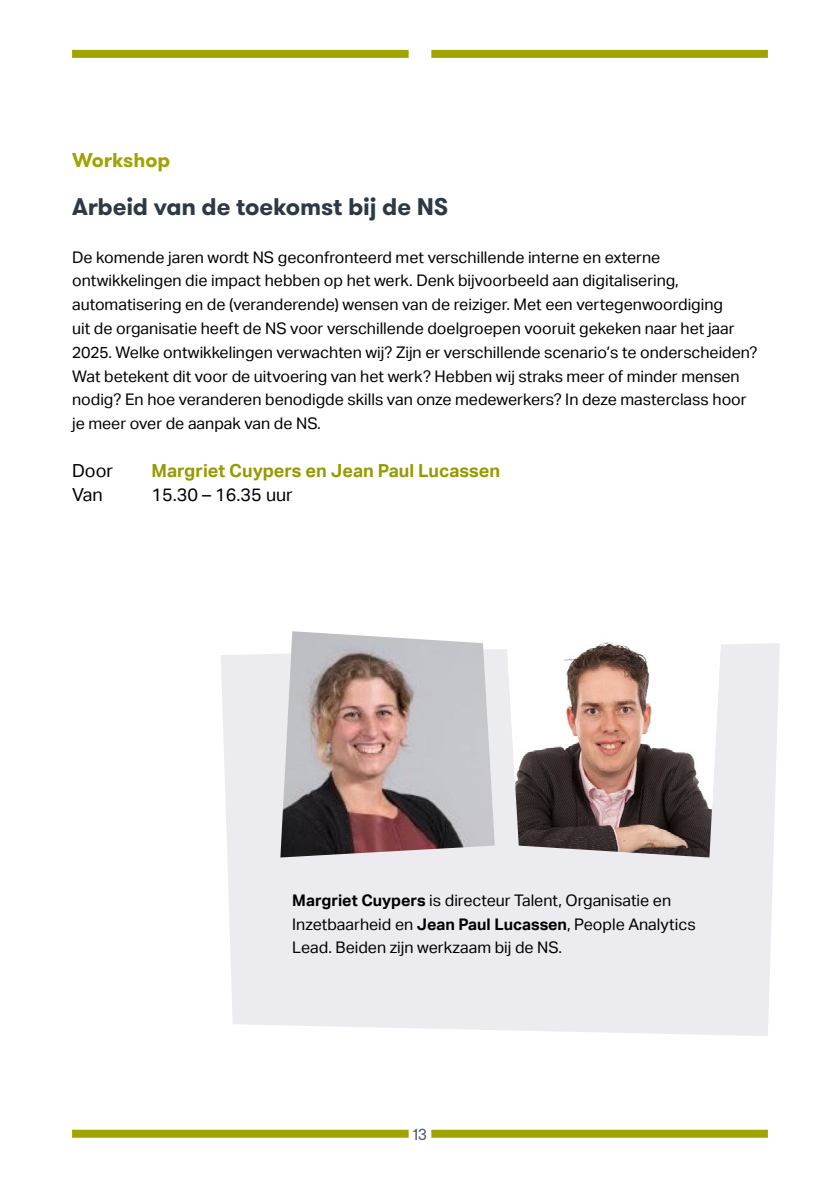
<style>
.page{position:relative;width:840px;height:1191px;background:#fff}
.page>*{position:absolute;margin:0;border:0;box-sizing:border-box;transform-origin:0 0}
.t1{font:700 24px "GT Walsheim Pro";letter-spacing:-.005em;color:#2c3946}
.t2{font:700 20px "GT Walsheim Pro";color:#9fa400}
.t3{font:700 18px "Aktiv Grotesk";color:#959a00}
.t4{font:18px "Aktiv Grotesk";color:#000}
.t5{font:16px/23.8px "Aktiv Grotesk";color:#000}
.t6{font:16px "GT Walsheim Pro";color:#515e76}
.s1{font-weight:700}
</style>
<div class="page">
<div style="left:221px;top:643px;width:558px;height:393px;background:#ececf0"></div>
<div style="left:72px;top:50px;width:336px;height:8px;background:#9fa400"></div>
<div style="left:72px;top:1129px;width:336px;height:8px;background:#9fa400"></div>
<div style="left:431px;top:50px;width:336px;height:8px;background:#9fa400"></div>
<div style="left:431px;top:1129px;width:336px;height:8px;background:#9fa400"></div>
<img style="left:506px;top:642px;width:215px;height:215px">
<img style="left:280px;top:631px;width:214px;height:226px">
<p class="t2" style="left:72px;top:147px;width:100px">Workshop</p>
<h1 class="t1" style="left:72px;top:191px;width:378px">Arbeid van de toekomst bij de NS</h1>
<p class="t5" style="left:72px;top:245px;width:686px">De komende jaren wordt NS geconfronteerd met verschillende interne en externe ontwikkelingen die impact hebben op het werk. Denk bijvoorbeeld aan digitalisering, automatisering en de (veranderende) wensen van de reiziger. Met een vertegenwoordiging<br>uit de organisatie heeft de NS voor verschillende doelgroepen vooruit gekeken naar het jaar 2025. Welke ontwikkelingen verwachten wij? Zijn er verschillende scenario’s te onderscheiden?<br>Wat betekent dit voor de uitvoering van het werk? Hebben wij straks meer of minder mensen nodig? En hoe veranderen benodigde skills van onze medewerkers? In deze masterclass hoor je meer over de aanpak van de NS.</p>
<p class="t4" style="left:72px;top:460px;width:43px">Door</p>
<p class="t3" style="left:151px;top:460px;width:350px">Margriet Cuypers en Jean Paul Lucassen</p>
<p class="t4" style="left:72px;top:484px;width:32px">Van</p>
<p class="t4" style="left:151px;top:484px;width:143px">15.30 – 16.35 uur</p>
<p class="t5" style="left:292px;top:888px;width:404px"><span class="s1">Margriet Cuypers</span> is directeur Talent, Organisatie en<br>Inzetbaarheid en <span class="s1">Jean Paul Lucassen</span>, People Analytics<br>Lead. Beiden zijn werkzaam bij de NS.</p>
<p class="t6" style="left:412px;top:1124px;width:16px">13</p>
</div>
